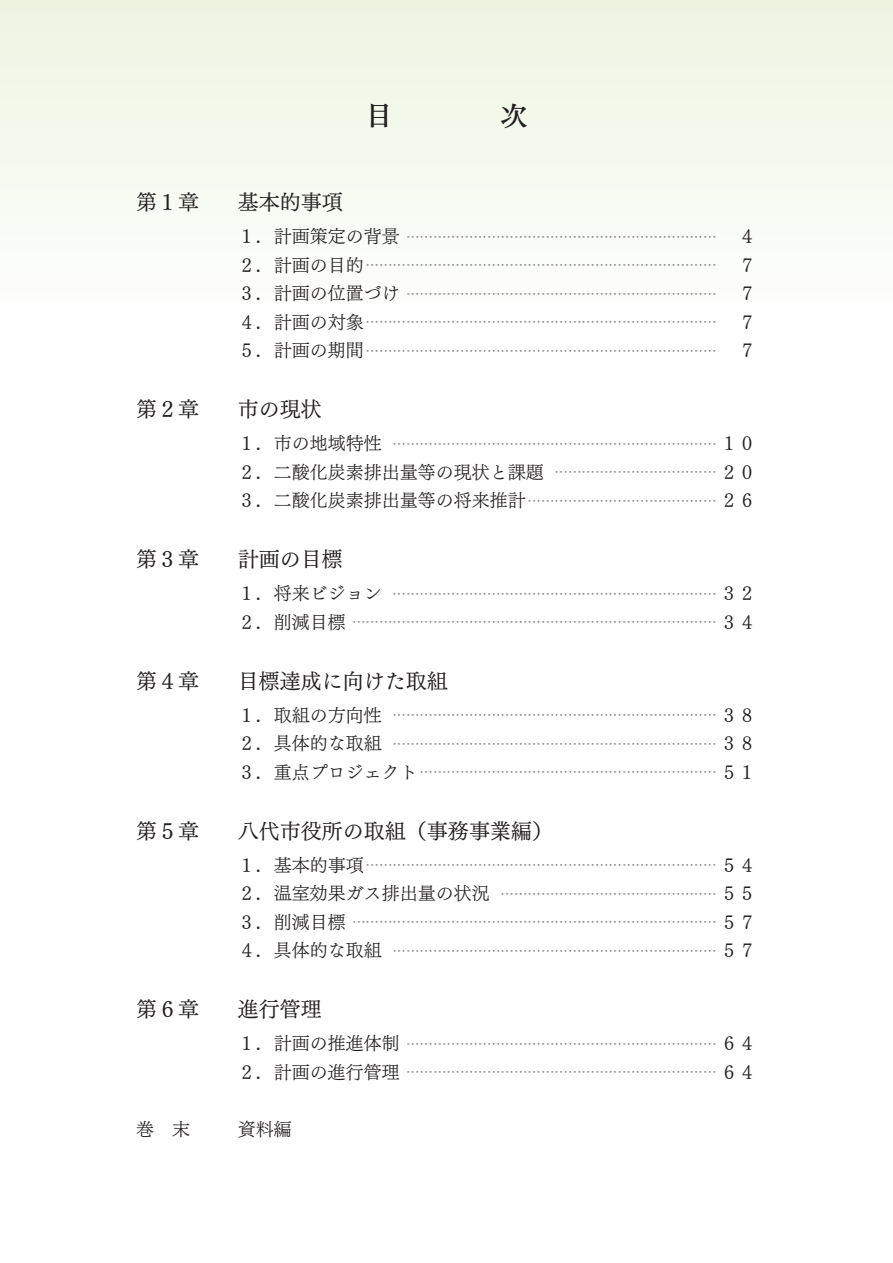
<style>
.page{position:relative;width:893px;height:1263px;background:#fff}
.page>*{position:absolute;margin:0;border:0;box-sizing:border-box;transform-origin:0 0}
.t1{font:27px "UD Mincho Pro DB";color:#231f20}
.t2{font:21px "UD Mincho Pro M";color:#231f20}
.t3{font:18px/28.5px "UD Mincho Pro L";color:#231f20}
.t4{font:13.5px/28.5px "UD Mincho Pro L";color:#87898c}
.s1{font-size:18px;color:#231f20}
.s2{font-size:13.5px;color:#87898c}
</style>
<div class="page">
<div style="left:0;top:0;width:893px;height:1263px;background:linear-gradient(to bottom,#f7faf1,#fff)"></div>
<p class="t1" style="left:365px;top:94px;width:28px">目</p>
<p class="t1" style="left:500px;top:94px;width:28px">次</p>
<p class="t2" style="left:136px;top:186px;width:64px">第１章</p>
<p class="t2" style="left:238px;top:186px;width:107px">基本的事項</p>
<p class="t4" style="left:238px;top:222px;width:520px;text-align:justify"><span class="s1">１．計画策定の背景</span> …………………………………………………………… <span class="s1">４<br>２．計画の目的</span>…………………………………………………………………… <span class="s1">７<br>３．計画の位置づけ</span> …………………………………………………………… <span class="s1">７<br>４．計画の対象</span>…………………………………………………………………… <span class="s1">７<br>５．計画の期間</span>…………………………………………………………………… <span class="s1">７</span></p>
<p class="t2" style="left:136px;top:393px;width:64px">第２章</p>
<p class="t2" style="left:238px;top:393px;width:85px">市の現状</p>
<p class="t4" style="left:238px;top:429px;width:520px"><span class="s1">１．市の地域特性</span> ……………………………………………………………… <span class="s1">１０</span></p>
<p class="t3" style="left:238px;top:457px;width:520px">２．二酸化炭素排出量等の現状と課題 <span class="s2">………………………………</span> ２０<br>３．二酸化炭素排出量等の将来推計<span class="s2">……………………………………</span> ２６</p>
<p class="t2" style="left:136px;top:543px;width:64px">第３章</p>
<p class="t2" style="left:238px;top:543px;width:107px">計画の目標</p>
<p class="t4" style="left:238px;top:579px;width:520px"><span class="s1">１．将来ビジョン</span> ……………………………………………………………… <span class="s1">３２<br>２．削減目標</span> ……………………………………………………………………… <span class="s1">３４</span></p>
<p class="t2" style="left:136px;top:664px;width:64px">第４章</p>
<p class="t2" style="left:238px;top:664px;width:212px">目標達成に向けた取組</p>
<p class="t4" style="left:238px;top:700px;width:520px;text-align:justify"><span class="s1">１．取組の方向性</span> ……………………………………………………………… <span class="s1">３８<br>２．具体的な取組</span> ……………………………………………………………… <span class="s1">３８<br>３．重点プロジェクト</span>………………………………………………………… <span class="s1">５１</span></p>
<p class="t2" style="left:136px;top:814px;width:64px">第５章</p>
<p class="t2" style="left:238px;top:814px;width:317px">八代市役所の取組（事務事業編）</p>
<p class="t4" style="left:238px;top:850px;width:520px"><span class="s1">１．基本的事項</span>…………………………………………………………………… <span class="s1">５４</span></p>
<p class="t3" style="left:238px;top:879px;width:520px">２．温室効果ガス排出量の状況 <span class="s2">…………………………………………</span> ５５</p>
<p class="t4" style="left:238px;top:907px;width:520px"><span class="s1">３．削減目標</span> ……………………………………………………………………… <span class="s1">５７<br>４．具体的な取組</span> ……………………………………………………………… <span class="s1">５７</span></p>
<p class="t2" style="left:136px;top:993px;width:64px">第６章</p>
<p class="t2" style="left:238px;top:993px;width:85px">進行管理</p>
<p class="t4" style="left:238px;top:1029px;width:520px"><span class="s1">１．計画の推進体制</span> …………………………………………………………… <span class="s1">６４<br>２．計画の進行管理</span> …………………………………………………………… <span class="s1">６４</span></p>
<p class="t3" style="left:136px;top:1114px;width:55px">巻 末</p>
<p class="t3" style="left:238px;top:1114px;width:55px">資料編</p>
</div>
